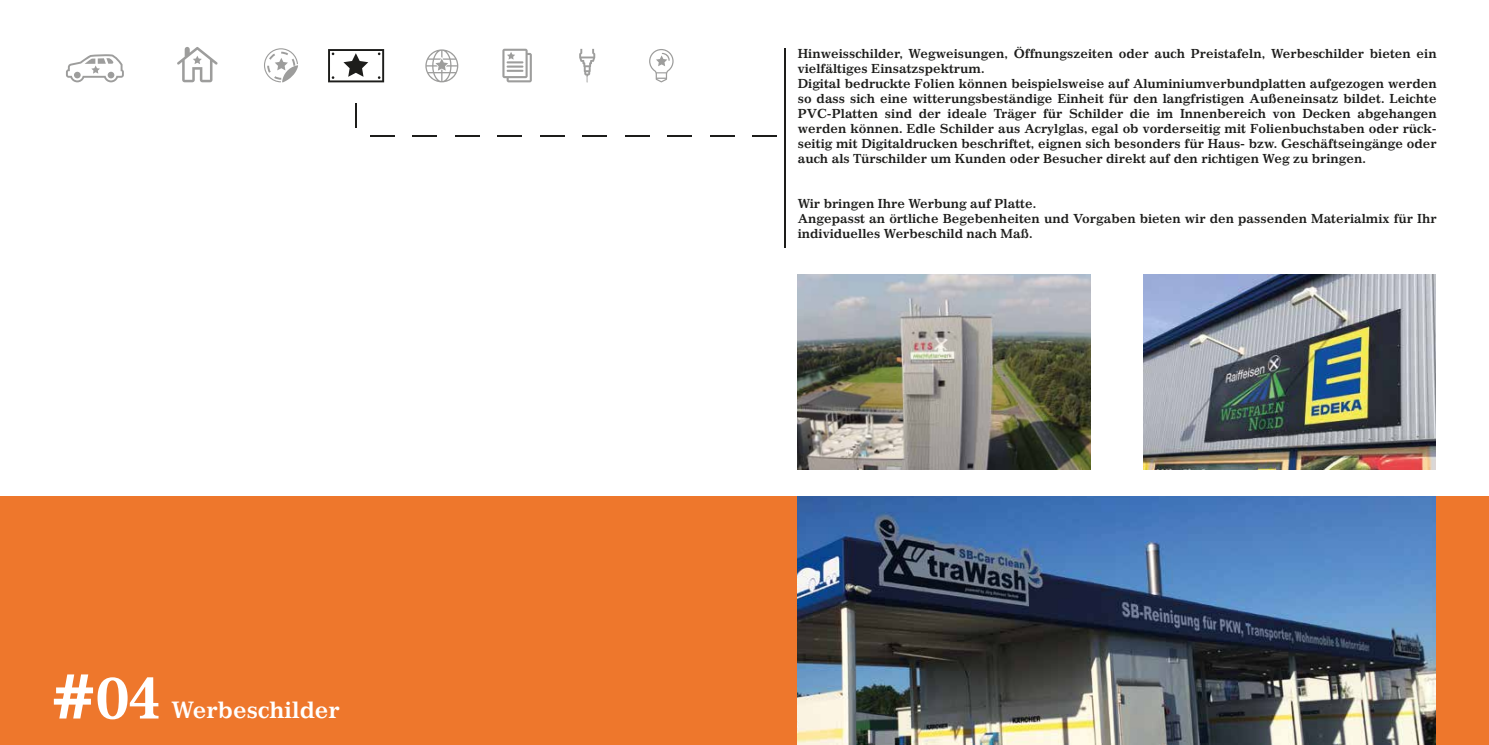
<style>
.page{position:relative;width:1489px;height:745px;background:#fff}
.page>*{position:absolute;margin:0;border:0;box-sizing:border-box;transform-origin:0 0}
.t1{font:700 63.75px "Impressum Std";color:#fff}
.t2{font:700 22.62px "Impressum Std";color:#fff}
.t3{font:700 12.5px/15px "Impressum Std";color:#1d1d1b}
.s1{font-family:"American Typewriter Std"}
</style>
<div class="page">
<div style="left:0;top:496px;width:1488px;height:248px;background:#ee772c"></div>
<svg style="left:328px;top:49px;width:56px;height:33px"></svg>
<svg style="left:649px;top:49px;width:24px;height:33px"></svg>
<svg style="left:264px;top:48px;width:34px;height:34px"></svg>
<svg style="left:502px;top:49px;width:30px;height:33px"></svg>
<svg style="left:66px;top:54px;width:58px;height:28px"></svg>
<svg style="left:425px;top:49px;width:33px;height:33px"></svg>
<hr style="left:369px;top:135px;width:25px;height:2px;background:#1d1d1b">
<hr style="left:412px;top:135px;width:25px;height:2px;background:#1d1d1b">
<hr style="left:454px;top:135px;width:25px;height:2px;background:#1d1d1b">
<hr style="left:497px;top:135px;width:25px;height:2px;background:#1d1d1b">
<hr style="left:539px;top:135px;width:25px;height:2px;background:#1d1d1b">
<hr style="left:582px;top:135px;width:25px;height:2px;background:#1d1d1b">
<hr style="left:625px;top:135px;width:24px;height:2px;background:#1d1d1b">
<hr style="left:667px;top:135px;width:25px;height:2px;background:#1d1d1b">
<hr style="left:710px;top:135px;width:24px;height:2px;background:#1d1d1b">
<hr style="left:752px;top:135px;width:25px;height:2px;background:#1d1d1b">
<hr style="left:355px;top:103px;width:2px;height:24px;background:#1d1d1b">
<svg style="left:177px;top:47px;width:41px;height:35px"></svg>
<hr style="left:783px;top:48px;width:2px;height:200px;background:#1d1d1b">
<img style="left:797px;top:274px;width:293px;height:195px">
<img style="left:1143px;top:274px;width:292px;height:195px">
<img style="left:797px;top:496px;width:638px;height:248px">
<svg style="left:579px;top:49px;width:16px;height:33px"></svg>
<h1 class="t1" style="left:52px;top:657px;width:111px"><span class="s1">#</span>04</h1>
<h2 class="t2" style="left:171px;top:696px;width:170px">Werbeschilder</h2>
<p class="t3" style="left:797px;top:46px;width:640px">Hinweisschilder, Wegweisungen, Öffnungszeiten oder auch Preistafeln, Werbeschilder bieten ein vielfältiges Einsatzspektrum.<br>Digital bedruckte Folien können beispielsweise auf Aluminiumverbundplatten aufgezogen werden so dass sich eine witterungsbeständige Einheit für den langfristigen Außeneinsatz bildet. Leichte PVC-Platten sind der ideale Träger für Schilder die im Innenbereich von Decken abgehangen werden können. Edle Schilder aus Acrylglas, egal ob vorderseitig mit Folienbuchstaben oder rück&shy;seitig mit Digitaldrucken beschriftet, eignen sich besonders für Haus- bzw. Geschäftseingänge oder auch als Türschilder um Kunden oder Besucher direkt auf den richtigen Weg zu bringen.</p>
<p class="t3" style="left:797px;top:196px;width:640px">Wir bringen Ihre Werbung auf Platte.<br>Angepasst an örtliche Begebenheiten und Vorgaben bieten wir den passenden Materialmix für Ihr individuelles Werbeschild nach Maß.</p>
</div>
